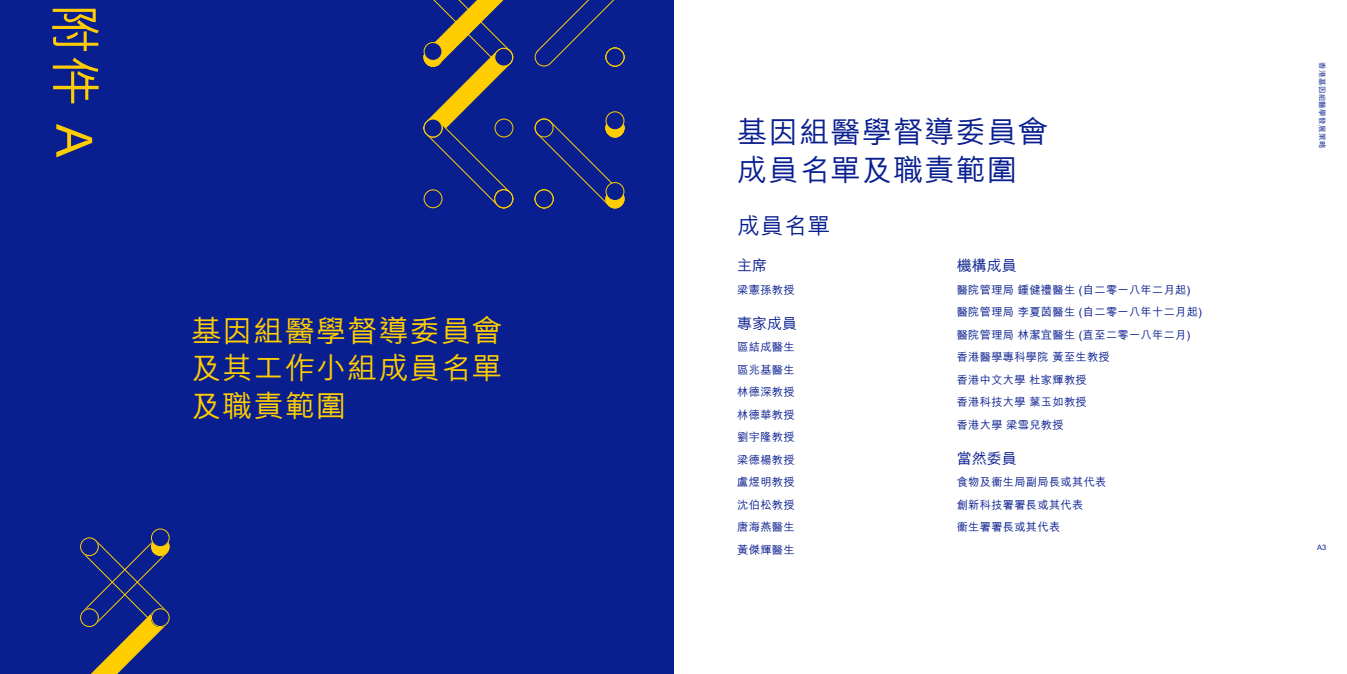
<style>
.page{position:relative;width:1347px;height:674px;background:#fff}
.page>*{position:absolute;margin:0;border:0;box-sizing:border-box;transform-origin:0 0}
.t1{font:500 50px "M Hei HK";color:#ffcd00}
.t2{font:500 30px/37.5px "M Hei HK";letter-spacing:.04em;color:#ffcd00;text-align:justify}
.t3{font:500 30px/37.5px "M Hei HK";letter-spacing:.04em;color:#0a1f8f}
.t4{font:500 22.5px "M Hei HK";color:#0a1f8f}
.t5{font:500 15px "M Hei HK";color:#0a1f8f}
.t6{font:500 11.25px/22.5px "M Hei HK";letter-spacing:.025em;color:#0a1f8f}
.t7{font:500 7.5px "M Hei HK";letter-spacing:.05em;color:#0a1f8f}
</style>
<div class="page">
<div style="left:0;top:0;width:673px;height:673px;background:#0a1f8f"></div>
<svg style="left:82px;top:541px;width:86px;height:132px"></svg>
<div style="left:151px;top:537px;width:19px;height:18px;background:#f6c706;border:1px solid #0a1f8f;border-radius:50%"></div>
<div style="left:151px;top:537px;width:18px;height:18px;background:#ffcd00;border-radius:50%"></div>
<div style="left:151px;top:537px;width:19px;height:18px;border:1px solid #ffcd00;border-radius:50%"></div>
<div style="left:80px;top:608px;width:19px;height:18px;background:#0a1f8f;border:1px solid #ffcd00;border-radius:50%"></div>
<div style="left:80px;top:537px;width:19px;height:18px;background:#0a1f8f;border:1px solid #ffcd00;border-radius:50%"></div>
<div style="left:151px;top:528px;width:19px;height:19px;background:#0a1f8f;border:1px solid #ffcd00;border-radius:50%"></div>
<div style="left:151px;top:608px;width:18px;height:18px;background:#0a1f8f;border-radius:50%"></div>
<div style="left:151px;top:608px;width:19px;height:18px;border:1px solid #ffcd00;border-radius:50%"></div>
<svg style="left:423px;top:42px;width:19px;height:19px"></svg>
<svg style="left:423px;top:189px;width:19px;height:19px"></svg>
<svg style="left:423px;top:118px;width:19px;height:19px"></svg>
<div style="left:494px;top:189px;width:19px;height:19px;border:1px solid #ffcd00;border-radius:50%"></div>
<svg style="left:425px;top:0;width:88px;height:206px"></svg>
<div style="left:605px;top:189px;width:19px;height:19px;border:1px solid #ffcd00;border-radius:50%"></div>
<div style="left:605px;top:118px;width:19px;height:19px;background:#ffcd00;border:1px solid #ffcd00;border-radius:50%"></div>
<svg style="left:605px;top:111px;width:19px;height:19px"></svg>
<svg style="left:534px;top:189px;width:19px;height:19px"></svg>
<svg style="left:534px;top:0;width:88px;height:67px"></svg>
<div style="left:605px;top:48px;width:19px;height:18px;background:#0a1f8f;border:1px solid #ffcd00;border-radius:50%"></div>
<svg style="left:534px;top:118px;width:89px;height:88px"></svg>
<div style="left:605px;top:182px;width:19px;height:19px;background:#0a1f8f;border:1px solid #ffcd00;border-radius:50%"></div>
<h1 class="t1" style="left:111px;top:4px;width:155px;rotate:90deg">附件 A</h1>
<p class="t2" style="left:191px;top:310px;width:312px">基因組醫學督導委員會及其工作小組成員名單及職責範圍</p>
<h1 class="t3" style="left:737px;top:111px;width:312px">基因組醫學督導委員會成員名單及職責範圍</h1>
<p class="t4" style="left:737px;top:209px;width:94px">成員名單</p>
<p class="t5" style="left:737px;top:254px;width:31px">主席</p>
<p class="t6" style="left:737px;top:277px;width:59px">梁憲孫教授</p>
<p class="t5" style="left:737px;top:312px;width:61px">專家成員</p>
<p class="t6" style="left:737px;top:335px;width:59px;text-align:justify">區結成醫生區兆基醫生林德深教授林德華教授劉宇隆教授梁德楊教授盧煜明教授沈伯松教授唐海燕醫生黃傑輝醫生</p>
<p class="t5" style="left:956px;top:254px;width:61px">機構成員</p>
<p class="t6" style="left:956px;top:277px;width:247px">醫院管理局 鍾健禮醫生 (自二零一八年二月起)醫院管理局 李夏茵醫生 (自二零一八年十二月起)醫院管理局 林潔宜醫生 (直至二零一八年二月)香港醫學專科學院 黃至生教授<br>香港中文大學 杜家輝教授<br>香港科技大學 葉玉如教授<br>香港大學 梁雪兒教授</p>
<p class="t5" style="left:956px;top:447px;width:61px">當然委員</p>
<p class="t6" style="left:956px;top:470px;width:151px">食物及衞生局副局長或其代表創新科技署署長或其代表<br>衞生署署長或其代表</p>
<p class="t7" style="left:1327px;top:62px;width:88px;rotate:90deg">香港基因組醫學發展策略</p>
<p class="t7" style="left:1317px;top:541px;width:11px">A3</p>
</div>
